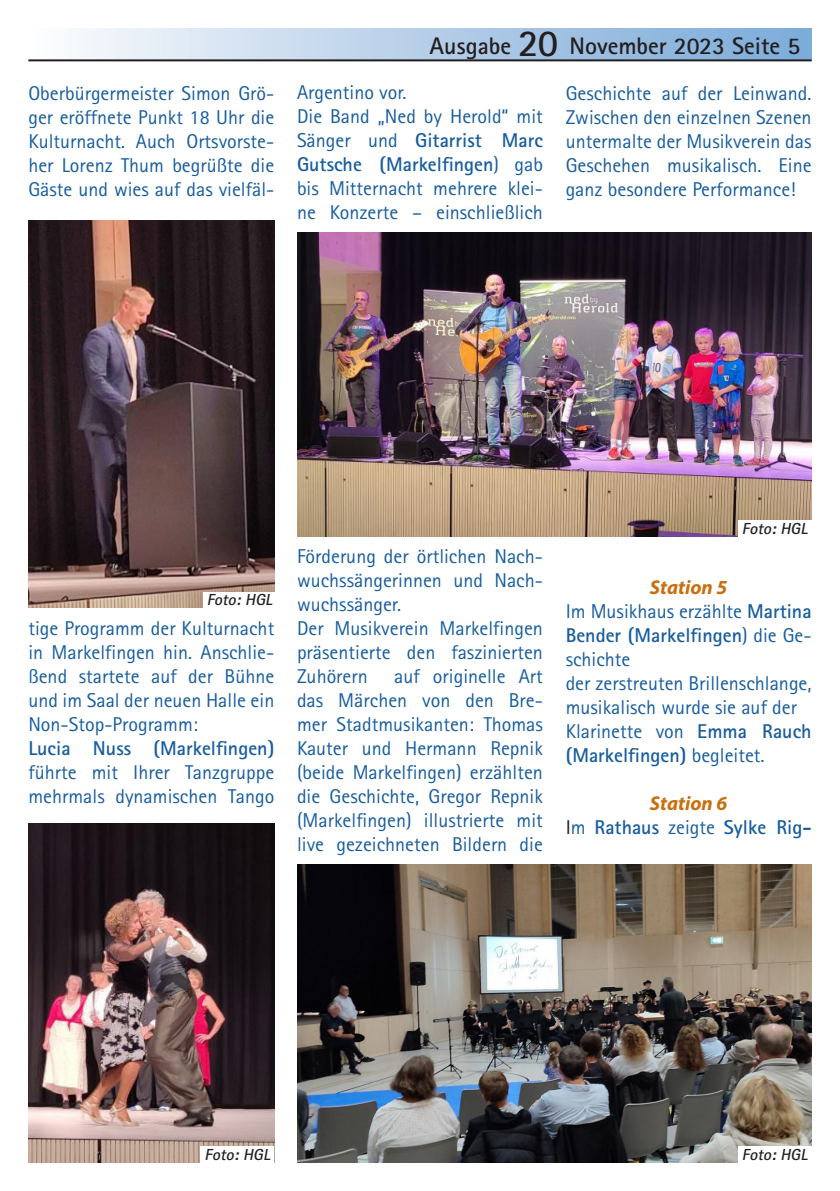
<style>
.page{position:relative;width:840px;height:1191px;background:#fff}
.page>*{position:absolute;margin:0;border:0;box-sizing:border-box;transform-origin:0 0}
.t1{font:700 24px "Rotis Sans Serif Std";color:#231f20}
.t2{font:20px/24px "Rotis Sans Serif";color:#175d9e;text-align:justify}
.t3{font:700 20px "Rotis Sans Serif Std";color:#175d9e}
.t4{font:italic 700 20px "Myriad Pro";color:#c96f0d}
.t5{font:italic 700 16px "Rotis Sans Serif Std";color:#231f20}
.s1{font-size:38px}
.s2{font-family:"Rotis Sans Serif Std";font-weight:700}
.s3{font-family:"Rotis Sans Serif";font-weight:400;color:#231f20}
.s4{font-family:"Rotis Sans Serif";font-weight:400}
</style>
<div class="page">
<div style="left:28px;top:28px;width:783px;height:32px;background:linear-gradient(to right,#fafafd,#78a8d7)"></div>
<hr style="left:28px;top:59px;width:783px;height:2px;background:#231f20">
<img style="left:28px;top:823px;width:246px;height:339px">
<img style="left:297px;top:232px;width:514px;height:305px">
<img style="left:28px;top:220px;width:246px;height:387px">
<div style="left:202px;top:592px;width:74px;height:15px;background:#fff"></div>
<div style="left:200px;top:1146px;width:74px;height:16px;background:#fff"></div>
<div style="left:737px;top:521px;width:74px;height:16px;background:#fff"></div>
<img style="left:297px;top:865px;width:514px;height:297px">
<div style="left:737px;top:1146px;width:74px;height:16px;background:#fff"></div>
<p class="t2" style="left:28px;top:81px;width:247px">Oberbürgermeister Simon Grö&shy;ger eröffnete Punkt 18 Uhr die Kulturnacht. Auch Ortsvorste&shy;her Lorenz Thum begrüßte die Gäste und wies auf das vielfäl-</p>
<p class="t1" style="left:429px;top:30px;width:372px">Ausgabe <span class="s1">20</span> November 2023 Seite 5</p>
<p class="t2" style="left:297px;top:80px;width:111px">Argentino vor.</p>
<p class="t2" style="left:297px;top:104px;width:247px">Die Band „Ned by Herold“ mit Sänger und <span class="s2">Gitarrist Marc Gutsche (Markelfingen</span>) gab bis Mitternacht mehrere klei&shy;ne Konzerte – einschließlich</p>
<p class="t2" style="left:565px;top:81px;width:247px">Geschichte auf der Leinwand.<br>Zwischen den einzelnen Szenen untermalte der Musikverein das Geschehen musikalisch. Eine ganz besondere Performance!</p>
<p class="t5" style="left:207px;top:589px;width:70px">Foto: HGL</p>
<p class="t2" style="left:28px;top:615px;width:247px">tige Programm der Kulturnacht in Markelfingen hin. Anschlie&shy;ßend startete auf der Bühne und im Saal der neuen Halle ein Non-Stop-Programm:</p>
<p class="t2" style="left:28px;top:735px;width:247px"><span class="s2">Lucia Nuss (Markelfingen) </span>führte mit Ihrer Tanzgruppe mehrmals dynamischen Tango</p>
<p class="t2" style="left:297px;top:544px;width:247px">Förderung der örtlichen Nach&shy;wuchssängerinnen und Nach&shy;wuchssänger.</p>
<p class="t2" style="left:297px;top:616px;width:247px">Der Musikverein Markelfingen präsentierte den faszinierten Zuhörern</p>
<p class="t2" style="left:297px;top:664px;width:247px;text-indent:97px">auf originelle Art das Märchen von den Bre&shy;mer Stadtmusikanten: Thomas Kauter und Hermann Repnik (beide Markelfingen) erzählten die Geschichte, Gregor Repnik (Markelfingen) illustrierte mit live gezeichneten Bildern die</p>
<p class="t5" style="left:741px;top:518px;width:70px">Foto: HGL</p>
<p class="t4" style="left:649px;top:574px;width:79px">Station 5</p>
<p class="t2" style="left:565px;top:598px;width:247px">Im Musikhaus erzählte <span class="s2">Martina Bender (Markelfingen</span>) die Ge&shy;schichte</p>
<p class="t2" style="left:565px;top:670px;width:247px">der zerstreuten Brillenschlange, musikalisch wurde sie auf der</p>
<p class="t2" style="left:565px;top:718px;width:247px">Klarinette von <span class="s2">Emma Rauch (Markelfingen)</span> begleitet.</p>
<p class="t4" style="left:649px;top:790px;width:79px">Station 6</p>
<p class="t3" style="left:565px;top:814px;width:247px"><span class="s3">I</span><span class="s4">m</span> Rathaus <span class="s4">zeigte</span> Sylke Rig-</p>
<p class="t5" style="left:204px;top:1144px;width:70px">Foto: HGL</p>
<p class="t5" style="left:741px;top:1144px;width:70px">Foto: HGL</p>
</div>
